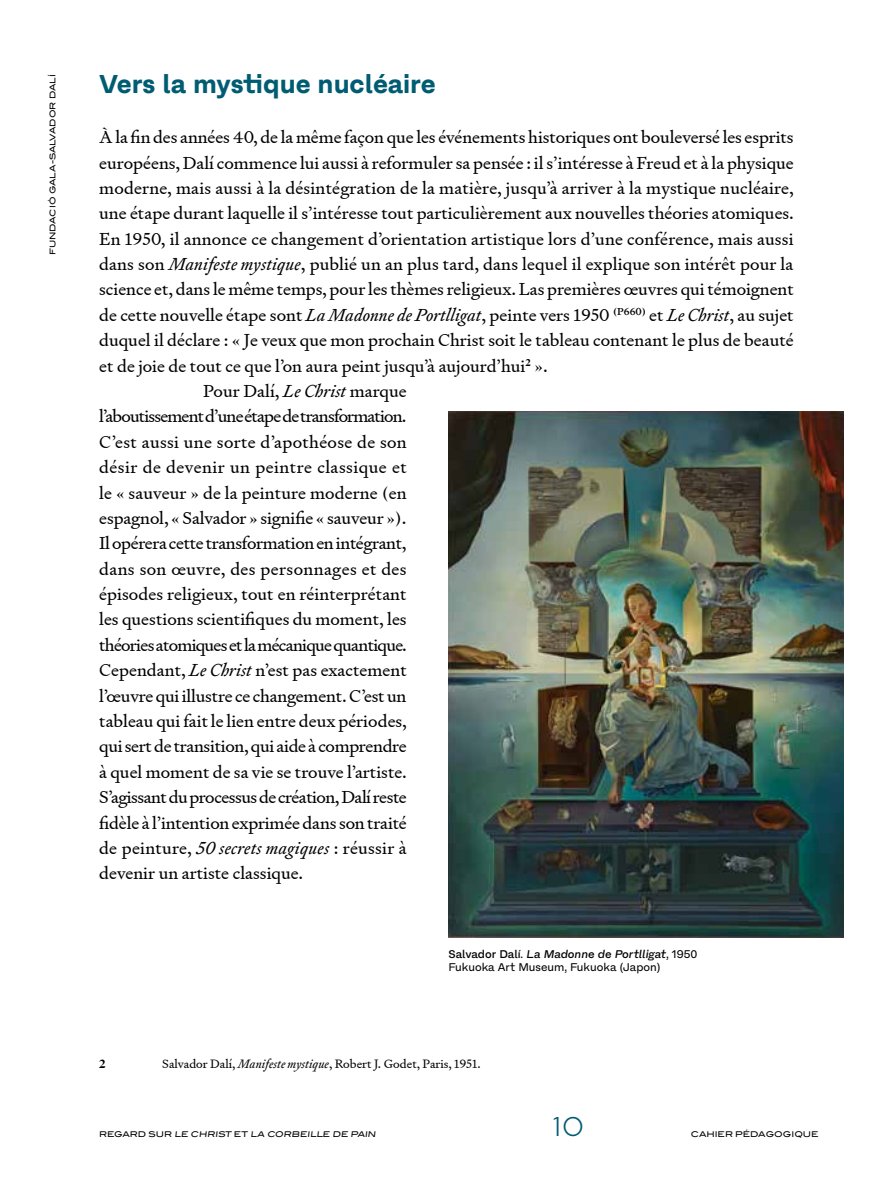
<style>
.page{position:relative;width:893px;height:1191px;background:#fff}
.page>*{position:absolute;margin:0;border:0;box-sizing:border-box;transform-origin:0 0}
.t1{font:700 26.25px "Fracktif";color:#005c72}
.t2{font:300 26.25px "Blair ITC";color:#005c72}
.t3{font:17.5px "Signifier";color:#000}
.t4{font:17.5px "Signifier";letter-spacing:-.02em;color:#000}
.t5{font:17.5px "Signifier";letter-spacing:.02em;color:#000}
.t6{font:17.5px "Signifier";letter-spacing:-.05em;color:#000}
.t7{font:17.5px "Signifier";letter-spacing:-.03em;color:#000}
.t8{font:17.5px "Signifier";letter-spacing:-.04em;color:#000}
.t9{font:17.5px "Signifier";letter-spacing:.025em;color:#000}
.t10{font:12.25px "Signifier";color:#000}
.t11{font:700 12.25px "Signifier";color:#000}
.t12{font:11.38px/13.1px "Fracktif";color:#000}
.t13{font:7.88px "Blair ITC Std";color:#000}
.s1{font-style:italic}
.s2{font-weight:500}
.s3{font-weight:500;font-style:italic}
</style>
<div class="page">
<img style="left:448px;top:412px;width:395px;height:525px">
<p class="t13" style="left:48px;top:255px;width:182px;rotate:-90deg">FUNDACIÓ GALA-SALVADOR DALÍ</p>
<h1 class="t1" style="left:99px;top:68px;width:338px">Vers la mystique nucléaire</h1>
<p class="t3" style="left:99px;top:126px;width:696px">À la fin des années 40, de la même façon que les événements historiques ont bouleversé les esprits</p>
<p class="t3" style="left:99px;top:151px;width:696px">européens, Dalí commence lui aussi à reformuler sa pensée : il s’intéresse à Freud et à la physique</p>
<p class="t3" style="left:99px;top:177px;width:696px">moderne, mais aussi à la désintégration de la matière, jusqu’à arriver à la mystique nucléaire,</p>
<p class="t3" style="left:99px;top:202px;width:696px">une étape durant laquelle il s’intéresse tout particulièrement aux nouvelles théories atomiques.</p>
<p class="t3" style="left:99px;top:228px;width:696px">En 1950, il annonce ce changement d’orientation artistique lors d’une conférence, mais aussi</p>
<p class="t3" style="left:99px;top:253px;width:696px">dans son <span class="s1">Manifeste mystique</span>, publié un an plus tard, dans lequel il explique son intérêt pour la</p>
<p class="t3" style="left:99px;top:278px;width:696px">science et, dans le même temps, pour les thèmes religieux. Las premières œuvres qui témoignent</p>
<p class="t3" style="left:99px;top:304px;width:696px">de cette nouvelle étape sont <span class="s1">La Madonne de Portlligat</span>, peinte vers 1950 <sup>(P660)</sup> et <span class="s1">Le Christ</span>, au sujet</p>
<p class="t3" style="left:99px;top:329px;width:696px">duquel il déclare : « Je veux que mon prochain Christ soit le tableau contenant le plus de beauté</p>
<p class="t3" style="left:99px;top:354px;width:450px">et de joie de tout ce que l’on aura peint jusqu’à aujourd’hui<sup>2</sup> ».</p>
<p class="t3" style="left:203px;top:380px;width:205px">Pour Dalí, <span class="s1">Le Christ</span> marque</p>
<p class="t6" style="left:99px;top:405px;width:309px">l’aboutissement d’une étape de transformation.</p>
<p class="t5" style="left:99px;top:431px;width:309px">C’est aussi une sorte d’apothéose de son</p>
<p class="t9" style="left:99px;top:456px;width:309px">désir de devenir un peintre classique et</p>
<p class="t3" style="left:99px;top:481px;width:309px">le « sauveur » de la peinture moderne (en</p>
<p class="t3" style="left:99px;top:507px;width:309px">espagnol, « Salvador » signifie « sauveur »).</p>
<p class="t4" style="left:99px;top:532px;width:309px">Il opérera cette transformation en intégrant,</p>
<p class="t5" style="left:99px;top:557px;width:309px">dans son œuvre, des personnages et des</p>
<p class="t3" style="left:99px;top:583px;width:309px">épisodes religieux, tout en réinterprétant</p>
<p class="t3" style="left:99px;top:608px;width:309px">les questions scientifiques du moment, les</p>
<p class="t8" style="left:99px;top:634px;width:309px">théories atomiques et la mécanique quantique.</p>
<p class="t3" style="left:99px;top:659px;width:309px">Cependant, <span class="s1">Le Christ</span> n’est pas exactement</p>
<p class="t3" style="left:99px;top:684px;width:309px">l’œuvre qui illustre ce changement. C’est un</p>
<p class="t3" style="left:99px;top:710px;width:309px">tableau qui fait le lien entre deux périodes,</p>
<p class="t4" style="left:99px;top:735px;width:309px">qui sert de transition, qui aide à comprendre</p>
<p class="t3" style="left:99px;top:760px;width:309px">à quel moment de sa vie se trouve l’artiste.</p>
<p class="t7" style="left:99px;top:786px;width:309px">S’agissant du processus de création, Dalí reste</p>
<p class="t3" style="left:99px;top:811px;width:309px">fidèle à l’intention exprimée dans son traité</p>
<p class="t3" style="left:99px;top:837px;width:309px">de peinture, <span class="s1">50 secrets magiques</span> : réussir à</p>
<p class="t3" style="left:99px;top:862px;width:205px">devenir un artiste classique.</p>
<p class="t12" style="left:448px;top:947px;width:250px"><span class="s2">Salvador Dalí</span><span class="s1">.</span> <span class="s3">La Madonne de Portlligat</span>, 1950<br>Fukuoka Art Museum, Fukuoka (Japon)</p>
<p class="t11" style="left:99px;top:1056px;width:8px">2</p>
<p class="t10" style="left:162px;top:1056px;width:320px">Salvador Dalí, <span class="s1">Manifeste mystique</span>, Robert J. Godet, Paris, 1951.</p>
<p class="t13" style="left:99px;top:1129px;width:279px">REGARD SUR LE CHRIST ET LA CORBEILLE DE PAIN</p>
<h1 class="t2" style="left:553px;top:1112px;width:33px">10</h1>
<p class="t13" style="left:691px;top:1129px;width:129px">CAHIER PÉDAGOGIQUE</p>
</div>
